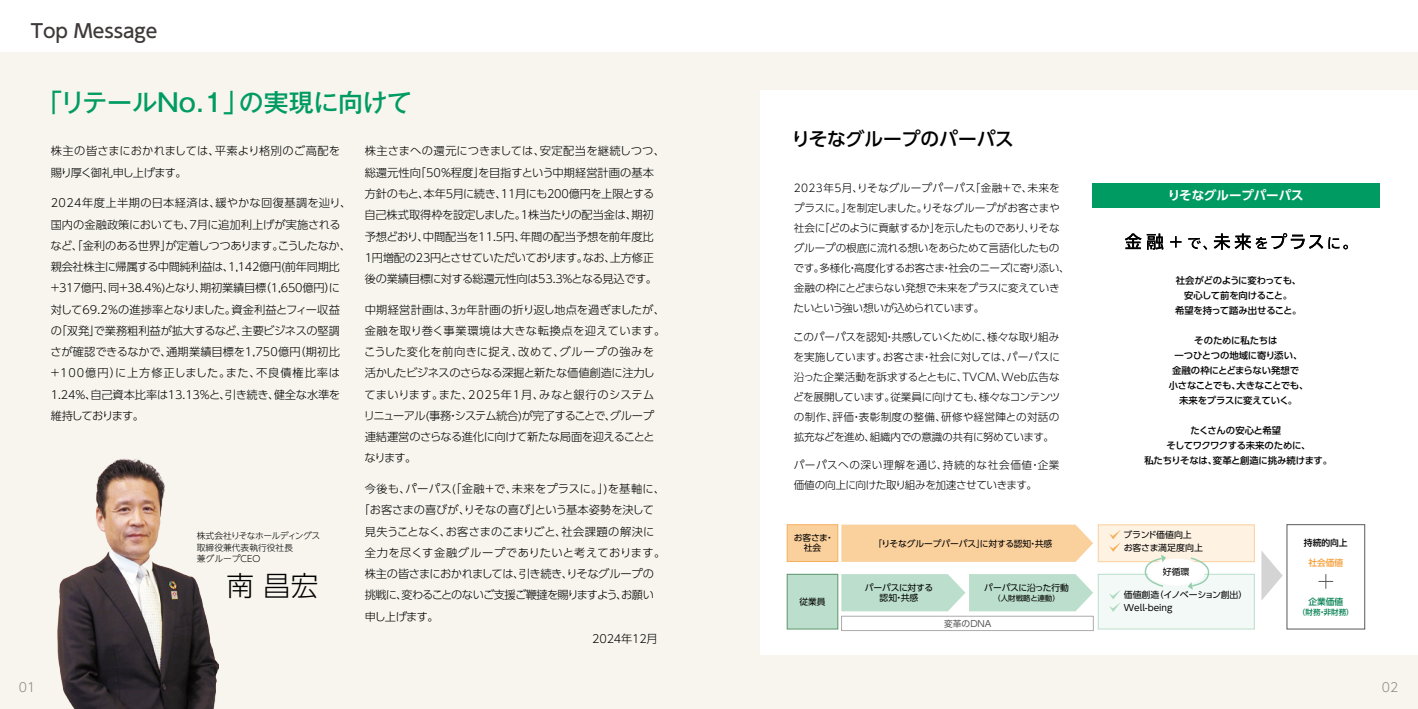
<style>
.page{position:relative;width:1418px;height:709px;background:#fff}
.page>*{position:absolute;margin:0;border:0;box-sizing:border-box;transform-origin:0 0}
.t1{font:300 27.5px "UD Shin Go Pro";color:#000}
.t2{font:500 25px "Gothic MB101 Pro";letter-spacing:-.015em;color:#009b63}
.t3{font:500 18.75px "UD Shin Go Pro";letter-spacing:-.005em;color:#000}
.t4{font:500 18.75px "UD Shin Go NT Pr 6 N";color:#3e3a39}
.t5{font:700 12.5px "UD Shin Go Pro De";letter-spacing:-.005em;color:#fff}
.t6{font:300 12.5px "UD Shin Go Pro";color:#898989}
.t7{font:300 11.25px/21.2px "UD Shin Go Pro";letter-spacing:-.02em;color:#000}
.t8{font:300 11.25px "UD Shin Go Pro";letter-spacing:.025em;color:#000}
.t9{font:300 11.25px "UD Shin Go Pro";letter-spacing:-.075em;color:#000}
.t10{font:300 11.25px "UD Shin Go Pro";letter-spacing:-.04em;color:#000}
.t11{font:300 11.25px "UD Shin Go Pro";letter-spacing:.045em;color:#000}
.t12{font:300 10.62px/20px "UD Shin Go Pro";letter-spacing:-.025em;color:#000}
.t13{font:500 9.38px/15px "UD Shin Go Pro";letter-spacing:-.025em;color:#000;text-align:center}
.t14{font:500 9.38px "UD Shin Go Pro";letter-spacing:-.045em;color:#000}
.t15{font:8.75px/10px "UD Shin Go Pr 6";letter-spacing:-.01em;color:#000;text-align:center}
.t16{font:300 8.75px/11.2px "UD Shin Go NT Pr 6 N";color:#000}
.t17{font:8.75px "UD Shin Go Pr 6";color:#595959}
.t18{font:500 8.75px "UD Shin Go Pr 6";color:#000}
.t19{font:500 8.75px "UD Shin Go Pr 6";color:#f49d35}
.t20{font:500 8.75px "UD Shin Go Pr 6";color:#088254}
.t21{font:7.5px "UD Shin Go Pr 6";color:#000}
.t22{font:500 7.5px "UD Shin Go Pr 6";color:#088254}
</style>
<div class="page">
<div style="left:0;top:53px;width:708px;height:656px;background:#f7f5ed"></div>
<div style="left:708px;top:53px;width:709px;height:656px;background:#f7f5ed"></div>
<div style="left:760px;top:90px;width:657px;height:565px;background:#fff"></div>
<img style="left:58px;top:459px;width:161px;height:250px">
<div style="left:1092px;top:183px;width:287px;height:25px;background:#009b63"></div>
<div style="left:841px;top:616px;width:252px;height:14px;border:1px solid #acaaaa"></div>
<svg style="left:841px;top:524px;width:252px;height:38px;background:#fad2a1"></svg>
<svg style="left:841px;top:574px;width:252px;height:37px;background:#c0e1d0"></svg>
<div style="left:787px;top:524px;width:50px;height:37px;background:#fad09c"></div>
<div style="left:787px;top:524px;width:51px;height:37px;border:1px solid #f6b15f"></div>
<div style="left:787px;top:574px;width:50px;height:55px;background:#bbdfcc"></div>
<div style="left:787px;top:574px;width:51px;height:55px;border:1px solid #5e966d"></div>
<div style="left:1098px;top:525px;width:156px;height:36px;background:#fef2e3"></div>
<div style="left:1098px;top:524px;width:156px;height:38px;border:1px solid #fad09c"></div>
<svg style="left:1109px;top:530px;width:11px;height:22px"></svg>
<div style="left:1098px;top:574px;width:156px;height:55px;background:#f3f9f6"></div>
<div style="left:1098px;top:574px;width:156px;height:55px;border:1px solid #bbdfcc"></div>
<svg style="left:1109px;top:590px;width:11px;height:22px"></svg>
<svg style="left:1318px;top:574px;width:15px;height:15px"></svg>
<svg style="left:1261px;top:551px;width:21px;height:49px"></svg>
<div style="left:1147px;top:558px;width:57px;height:27px;background:#fff;border-radius:50%"></div>
<svg style="left:1187px;top:557px;width:22px;height:32px"></svg>
<svg style="left:1143px;top:554px;width:22px;height:33px"></svg>
<svg style="left:1125px;top:233px;width:38px;height:17px"></svg>
<svg style="left:1170px;top:236px;width:11px;height:11px"></svg>
<svg style="left:1188px;top:238px;width:19px;height:12px"></svg>
<svg style="left:1213px;top:233px;width:134px;height:17px"></svg>
<h3 class="t4" style="left:31px;top:16px;width:128px">Top Message</h3>
<h2 class="t2" style="left:38px;top:82px;width:376px">「リテールNo.1」の実現に向けて</h2>
<p class="t7" style="left:51px;top:140px;width:291px">株主の皆さまにおかれましては、平素より格別のご高配を賜り厚く御礼申し上げます。</p>
<p class="t7" style="left:50px;top:192px;width:302px">2024年度上半期の日本経済は、緩やかな回復基調を辿り、国内の金融政策においても、7月に追加利上げが実施されるなど、「金利のある世界」が定着しつつあります。こうしたなか、親会社株主に帰属する中間純利益は、1,142億円(前年同期比+317億円、同＋38.4％)となり、期初業績目標（1,650億円）に対して69.2％の進捗率となりました。資金利益とフィー収益の「双発」で業務粗利益が拡大するなど、主要ビジネスの堅調さが確認できるなかで、通期業績目標を1,750億円（期初比+100億円）に上方修正しました。また、不良債権比率は<br>1.24%、自己資本比率は13.13%と、引き続き、健全な水準を維持しております。</p>
<p class="t16" style="left:197px;top:530px;width:125px">株式会社りそなホールディングス取締役兼代表執行役社長<br>兼グループCEO</p>
<h1 class="t1" style="left:227px;top:563px;width:93px">南 昌宏</h1>
<p class="t7" style="left:364px;top:140px;width:302px">株主さまへの還元につきましては、安定配当を継続しつつ、総還元性向「50％程度」を目指すという中期経営計画の基本方針のもと、本年5月に続き、11月にも200億円を上限とする自己株式取得枠を設定しました。1株当たりの配当金は、期初予想どおり、中間配当を11.5円、年間の配当予想を前年度比<br>1円増配の23円とさせていただいております。なお、上方修正後の業績目標に対する総還元性向は53.3％となる見込です。</p>
<p class="t7" style="left:364px;top:298px;width:303px">中期経営計画は、３ヵ年計画の折り返し地点を過ぎましたが、金融を取り巻く事業環境は大きな転換点を迎えています。こうした変化を前向きに捉え、改めて、グループの強みを活かしたビジネスのさらなる深掘と新たな価値創造に注力してまいります。また、2025年1月、みなと銀行のシステムリニューアル(事務・システム統合)が完了することで、グループ連結運営のさらなる進化に向けて新たな局面を迎えることとなります。</p>
<p class="t8" style="left:365px;top:480px;width:302px">今後も、パーパス(「金融＋で、未来をプラスに。」)を基軸に、</p>
<p class="t7" style="left:358px;top:499px;width:297px">「お客さまの喜びが、りそなの喜び」という基本姿勢を決して</p>
<p class="t7" style="left:365px;top:520px;width:291px">見失うことなく、お客さまのこまりごと、社会課題の解決に</p>
<p class="t11" style="left:365px;top:543px;width:302px">全力を尽くす金融グループでありたいと考えております。</p>
<p class="t10" style="left:365px;top:565px;width:291px">株主の皆さまにおかれましては、引き続き、りそなグループの</p>
<p class="t9" style="left:365px;top:586px;width:291px">挑戦に、変わることのないご支援ご鞭撻を賜りますよう、お願い</p>
<p class="t7" style="left:365px;top:605px;width:76px">申し上げます。</p>
<p class="t7" style="left:592px;top:627px;width:67px">2024年12月</p>
<h3 class="t3" style="left:791px;top:123px;width:224px">りそなグループのパーパス</h3>
<p class="t12" style="left:793px;top:177px;width:278px">2023年5月、りそなグループパーパス「金融＋で、未来をプラスに。」を制定しました。りそなグループがお客さまや社会に「どのように貢献するか」を示したものであり、りそなグループの根底に流れる想いをあらためて言語化したものです。多様化・高度化するお客さま・社会のニーズに寄り添い、金融の枠にとどまらない発想で未来をプラスに変えていきたいという強い想いが込められています。</p>
<p class="t12" style="left:793px;top:326px;width:268px;text-align:justify">このパーパスを認知・共感していくために、様々な取り組みを実施しています。お客さま・社会に対しては、パーパスに沿った企業活動を訴求するとともに、TVCM、Web広告などを展開しています。従業員に向けても、様々なコンテンツの制作、評価・表彰制度の整備、研修や経営陣との対話の拡充などを進め、組織内での意識の共有に努めています。</p>
<p class="t12" style="left:793px;top:455px;width:267px">パーパスへの深い理解を通じ、持続的な社会価値・企業価値の向上に向けた取り組みを加速させていきます。</p>
<p class="t15" style="left:793px;top:533px;width:42px">お客さま・社会</p>
<p class="t15" style="left:799px;top:596px;width:28px">従業員</p>
<p class="t15" style="left:873px;top:538px;width:180px">「りそなグループパーパス」に対する認知・共感</p>
<p class="t15" style="left:864px;top:582px;width:70px">パーパスに対する認知・共感</p>
<p class="t15" style="left:984px;top:582px;width:86px">パーパスに沿った行動</p>
<p class="t21" style="left:993px;top:592px;width:68px">（人財戦略と連動）</p>
<p class="t17" style="left:944px;top:616px;width:49px">変革のDNA</p>
<p class="t5" style="left:1167px;top:185px;width:137px">りそなグループパーパス</p>
<p class="t13" style="left:1174px;top:272px;width:128px">社会がどのように変わっても、安心して前を向けること。<br>希望を持って踏み出せること。</p>
<p class="t13" style="left:1194px;top:332px;width:85px">そのために私たちは</p>
<p class="t13" style="left:1174px;top:347px;width:129px">一つひとつの地域に寄り添い、</p>
<p class="t13" style="left:1172px;top:362px;width:129px">金融の枠にとどまらない発想で</p>
<p class="t14" style="left:1168px;top:378px;width:141px">小さなことでも、大きなことでも、</p>
<p class="t13" style="left:1179px;top:392px;width:119px">未来をプラスに変えていく。</p>
<p class="t13" style="left:1144px;top:422px;width:189px">たくさんの安心と希望<br>そしてワクワクする未来のために、<br>私たちりそなは、変革と創造に挑み続けます。</p>
<p class="t15" style="left:1123px;top:528px;width:81px;line-height:12.5px;text-align:left">ブランド価値向上お客さま満足度向上</p>
<p class="t15" style="left:1123px;top:588px;width:125px;line-height:12.5px;text-align:left">価値創造（イノベーション創出）<br>Well-being</p>
<p class="t15" style="left:1162px;top:567px;width:28px">好循環</p>
<p class="t18" style="left:1303px;top:535px;width:45px">持続的向上</p>
<p class="t19" style="left:1308px;top:555px;width:36px">社会価値</p>
<p class="t20" style="left:1308px;top:594px;width:36px">企業価値</p>
<p class="t22" style="left:1297px;top:606px;width:57px">（財務・非財務）</p>
<p class="t6" style="left:19px;top:677px;width:18px">01</p>
<p class="t6" style="left:1381px;top:677px;width:18px">02</p>
</div>
